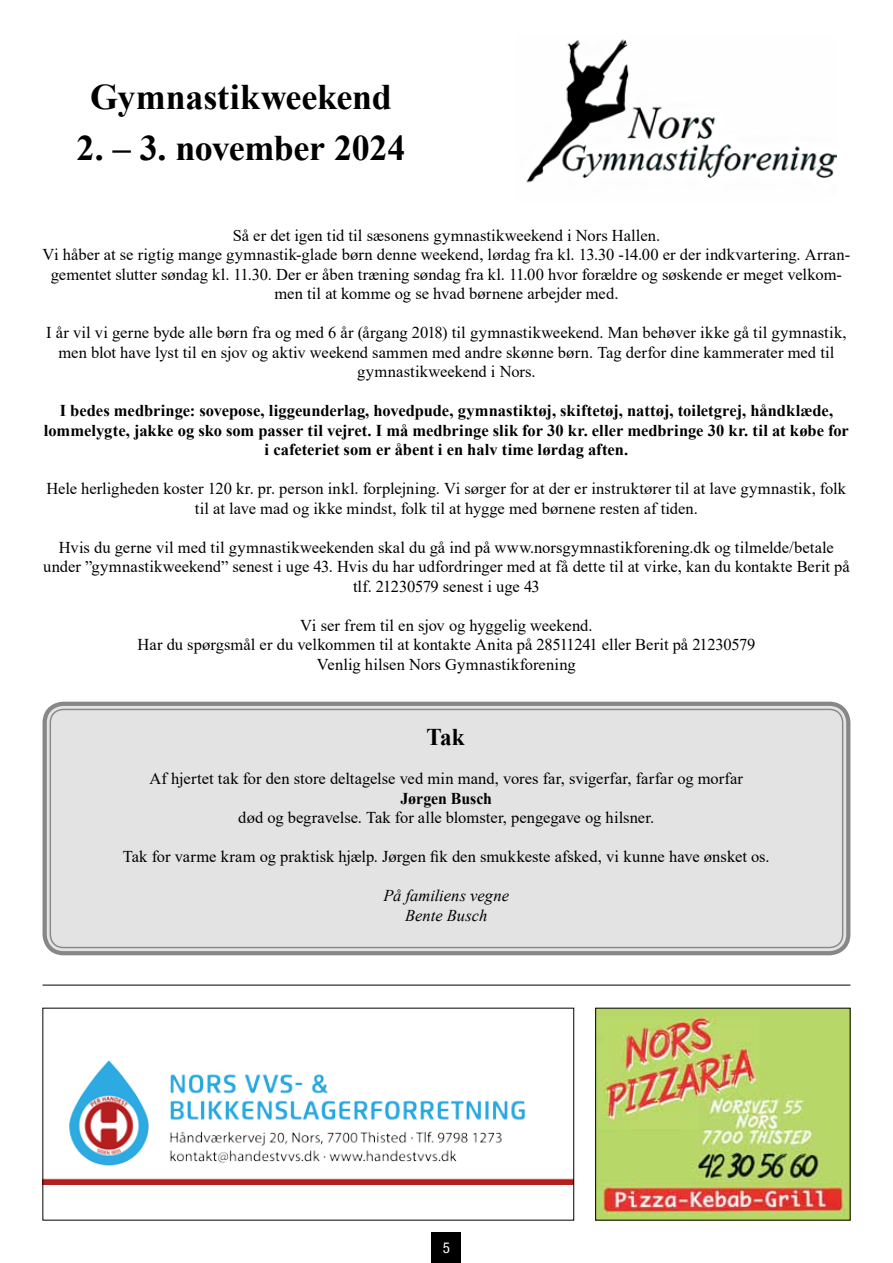
<style>
.page{position:relative;width:893px;height:1263px;background:#fff}
.page>*{position:absolute;margin:0;border:0;box-sizing:border-box;transform-origin:0 0}
.t1{font:700 36px "Times New Roman";letter-spacing:-.01em;color:#000}
.t2{font:700 24px "Times New Roman";color:#000;scale:.96 1}
.t3{font:16.5px/19.5px "Times New Roman";letter-spacing:.005em;color:#000;text-align:center}
.t4{font:700 16.5px/19.5px "Times New Roman";color:#000;text-align:center}
.t5{font:italic 16.5px/19.5px "Times New Roman";color:#000;text-align:center}
.t6{font:700 16.5px "Times New Roman";color:#000;scale:.96 1}
.t7{font:condensed 15px "Helvetica Neue LT Std";color:#fff}
</style>
<div class="page">
<div style="left:432px;top:1232px;width:29px;height:31px;background:#000"></div>
<img style="left:526px;top:39px;width:311px;height:144px">
<div style="left:45px;top:704px;width:803px;height:249px;background:#e3e3e3;border-radius:19px"></div>
<div style="left:43px;top:702px;width:807px;height:253px;border:4px solid #878787;border-radius:19px"></div>
<div style="left:50px;top:709px;width:793px;height:239px;border:1px solid #878787;border-radius:13px"></div>
<hr style="left:43px;top:985px;width:807px;height:1px;background:#000">
<img style="left:45px;top:1060px;width:527px;height:125px">
<img style="left:597px;top:1010px;width:251px;height:208px">
<h1 class="t1" style="left:90px;top:71px;width:303px">Gymnastikweekend</h1>
<h1 class="t1" style="left:77px;top:122px;width:330px">2. – 3. november 2024</h1>
<p class="t3" style="left:43px;top:225px;width:809px">Så er det igen tid til sæsonens gymnastikweekend i Nors Hallen.<br>Vi håber at se rigtig mange gymnastik-glade børn denne weekend, lørdag fra kl. 13.30 -14.00 er der indkvartering. Arran&shy;gementet slutter søndag kl. 11.30. Der er åben træning søndag fra kl. 11.00 hvor forældre og søskende er meget velkom&shy;men til at komme og se hvad børnene arbejder med.</p>
<p class="t3" style="left:46px;top:322px;width:802px">I år vil vi gerne byde alle børn fra og med 6 år (årgang 2018) til gymnastikweekend. Man behøver ikke gå til gymnastik, men blot have lyst til en sjov og aktiv weekend sammen med andre skønne børn. Tag derfor dine kammerater med til gymnastikweekend i Nors.</p>
<p class="t4" style="left:44px;top:400px;width:806px">I bedes medbringe: sovepose, liggeunderlag, hovedpude, gymnastiktøj, skiftetøj, nattøj, toiletgrej, håndklæde, lommelygte, jakke og sko som passer til vejret. I må medbringe slik for 30 kr. eller medbringe 30 kr. til at købe for i cafeteriet som er åbent i en halv time lørdag aften.</p>
<p class="t3" style="left:47px;top:478px;width:801px">Hele herligheden koster 120 kr. pr. person inkl. forplejning. Vi sørger for at der er instruktører til at lave gymnastik, folk til at lave mad og ikke mindst, folk til at hygge med børnene resten af tiden.</p>
<p class="t3" style="left:43px;top:537px;width:808px">Hvis du gerne vil med til gymnastikweekenden skal du gå ind på www.norsgymnastikforening.dk og tilmelde/betale under ”gymnastikweekend” senest i uge 43. Hvis du har udfordringer med at få dette til at virke, kan du kontakte Berit på tlf. 21230579 senest i uge 43</p>
<p class="t3" style="left:138px;top:615px;width:619px">Vi ser frem til en sjov og hyggelig weekend.<br>Har du spørgsmål er du velkommen til at kontakte Anita på 28511241 eller Berit på 21230579<br>Venlig hilsen Nors Gymnastikforening</p>
<h2 class="t2" style="left:427px;top:720px;width:41px">Tak</h2>
<p class="t3" style="left:149px;top:768px;width:595px">Af hjertet tak for den store deltagelse ved min mand, vores far, svigerfar, farfar og morfar</p>
<p class="t6" style="left:400px;top:786px;width:97px">Jørgen Busch</p>
<p class="t3" style="left:238px;top:807px;width:418px">død og begravelse. Tak for alle blomster, pengegave og hilsner.</p>
<p class="t3" style="left:123px;top:846px;width:648px">Tak for varme kram og praktisk hjælp. Jørgen fik den smukkeste afsked, vi kunne have ønsket os.</p>
<p class="t5" style="left:384px;top:886px;width:127px">På familiens vegne<br>Bente Busch</p>
<p class="t7" style="left:443px;top:1239px;width:9px">5</p>
</div>
